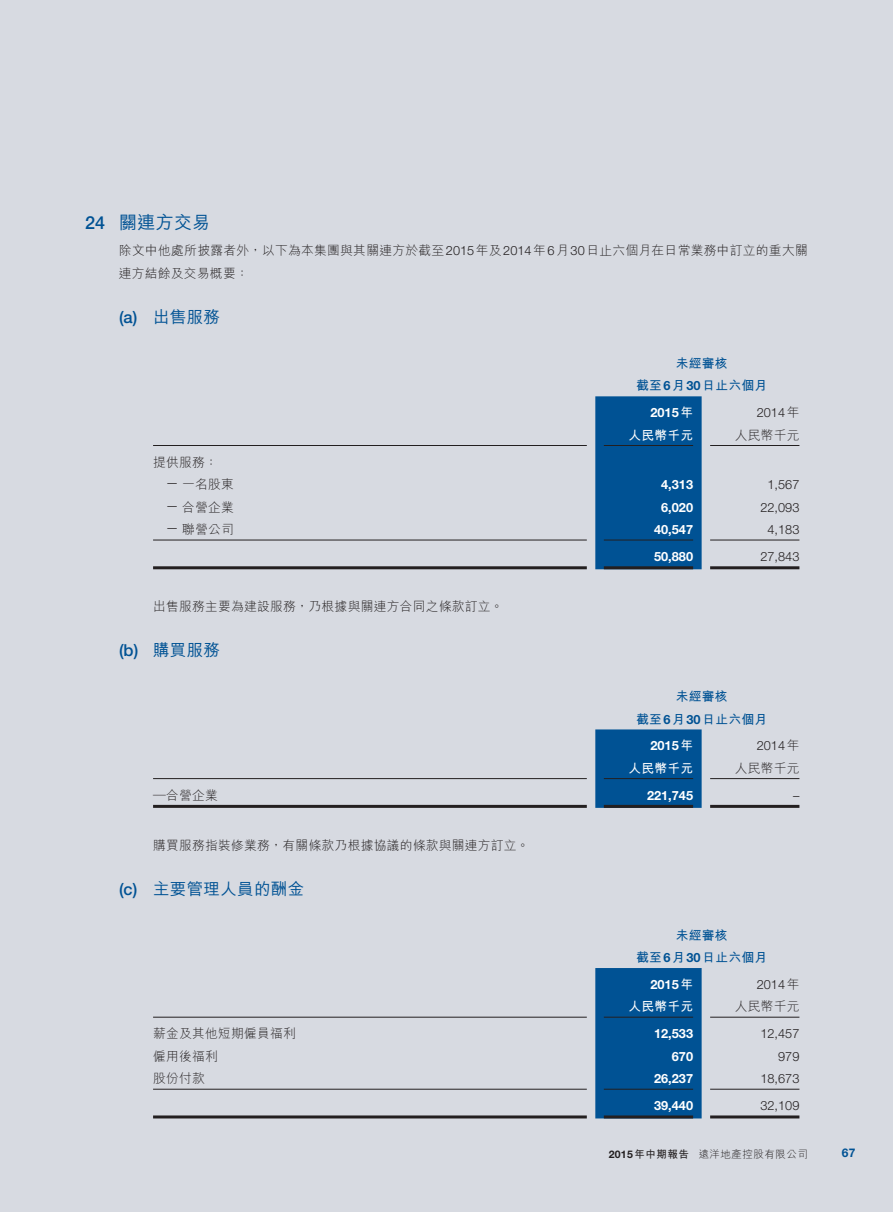
<style>
.page{position:relative;width:893px;height:1212px;background:#d7dae1}
.page>*{position:absolute;margin:0;border:0;box-sizing:border-box;transform-origin:0 0}
.t1{font:500 18px "M Hei HK";letter-spacing:.02em;color:#005294}
.t2{font:500 16.5px "M Hei HK";letter-spacing:.02em;color:#005294}
.t3{font:300 12.75px/22.5px "M Hei HK";letter-spacing:.02em;color:#231f20}
.t4{font:700 12.75px "Helvetica Neue LT Std";color:#fff}
.t5{font:300 12.75px "Helvetica Neue LT Std";color:#231f20}
.t6{font:700 12.75px/22.5px "M Hei HK";letter-spacing:.02em;color:#005294;text-align:center}
.t7{font:700 12.75px "M Hei HK";letter-spacing:.02em;color:#fff}
.t8{font:700 12px "Helvetica Neue LT Std";color:#005294}
.t9{font:300 10.5px "M Hei HK";letter-spacing:.045em;color:#231f20}
.s1{font-family:"Helvetica Neue LT Std"}
.s2{font-family:"M Hei HK"}
.s3{font-family:"Helvetica Neue LT Std";font-weight:700}
.s4{font-weight:700}
</style>
<div class="page">
<div style="left:595px;top:396px;width:107px;height:173px;background:#005294"></div>
<hr style="left:153px;top:445px;width:434px;height:1px;background:#231f20">
<hr style="left:604px;top:445px;width:89px;height:1px;background:#231f20">
<hr style="left:710px;top:445px;width:89px;height:1px;background:#231f20">
<hr style="left:153px;top:540px;width:434px;height:1px;background:#231f20">
<hr style="left:604px;top:540px;width:89px;height:1px;background:#231f20">
<hr style="left:710px;top:540px;width:89px;height:1px;background:#231f20">
<hr style="left:153px;top:566px;width:434px;height:3px;background:#231f20">
<hr style="left:604px;top:566px;width:89px;height:3px;background:#231f20">
<hr style="left:710px;top:566px;width:89px;height:3px;background:#231f20">
<div style="left:595px;top:729px;width:107px;height:79px;background:#005294"></div>
<hr style="left:153px;top:778px;width:434px;height:1px;background:#231f20">
<hr style="left:604px;top:778px;width:89px;height:1px;background:#231f20">
<hr style="left:710px;top:778px;width:89px;height:1px;background:#231f20">
<hr style="left:153px;top:805px;width:434px;height:3px;background:#231f20">
<hr style="left:604px;top:805px;width:89px;height:3px;background:#231f20">
<hr style="left:710px;top:805px;width:89px;height:3px;background:#231f20">
<div style="left:595px;top:968px;width:107px;height:150px;background:#005294"></div>
<hr style="left:153px;top:1017px;width:434px;height:1px;background:#231f20">
<hr style="left:604px;top:1017px;width:89px;height:1px;background:#231f20">
<hr style="left:710px;top:1017px;width:89px;height:1px;background:#231f20">
<hr style="left:153px;top:1089px;width:434px;height:1px;background:#231f20">
<hr style="left:604px;top:1089px;width:89px;height:1px;background:#231f20">
<hr style="left:710px;top:1089px;width:89px;height:1px;background:#231f20">
<hr style="left:153px;top:1115px;width:434px;height:3px;background:#231f20">
<hr style="left:604px;top:1115px;width:89px;height:3px;background:#231f20">
<hr style="left:710px;top:1115px;width:89px;height:3px;background:#231f20">
<p class="t1" style="left:85px;top:209px;width:127px"><span class="s1">24</span> 關連方交易</p>
<p class="t3" style="left:119px;top:239px;width:690px">除文中他處所披露者外，以下為本集團與其關連方於截至<span class="s1">2015</span>年及<span class="s1">2014</span>年<span class="s1">6</span>月<span class="s1">30</span>日止六個月在日常業務中訂立的重大關連方結餘及交易概要：</p>
<p class="t2" style="left:119px;top:305px;width:103px"><span class="s1">(a)</span> 出售服務</p>
<p class="t6" style="left:636px;top:351px;width:132px">未經審核<br>截至<span class="s1">6</span>月<span class="s1">30</span>日止六個月</p>
<p class="t4" style="left:650px;top:405px;width:44px">2015<span class="s2">年</span></p>
<p class="t5" style="left:757px;top:405px;width:44px">2014<span class="s2">年</span></p>
<p class="t7" style="left:628px;top:426px;width:66px">人民幣千元</p>
<p class="t3" style="left:735px;top:424px;width:66px">人民幣千元</p>
<p class="t3" style="left:153px;top:451px;width:66px">提供服務：</p>
<p class="t3" style="left:166px;top:473px;width:70px"><span class="s1">—</span> 一名股東</p>
<p class="t4" style="left:661px;top:477px;width:33px">4,313</p>
<p class="t5" style="left:767px;top:477px;width:33px">1,567</p>
<p class="t3" style="left:166px;top:496px;width:70px"><span class="s1">—</span> 合營企業</p>
<p class="t4" style="left:661px;top:499px;width:33px">6,020</p>
<p class="t5" style="left:760px;top:499px;width:40px">22,093</p>
<p class="t3" style="left:166px;top:518px;width:70px"><sup>—</sup> 聯營公司</p>
<p class="t4" style="left:654px;top:522px;width:40px">40,547</p>
<p class="t5" style="left:767px;top:522px;width:33px">4,183</p>
<p class="t4" style="left:654px;top:549px;width:40px">50,880</p>
<p class="t5" style="left:760px;top:549px;width:40px">27,843</p>
<p class="t3" style="left:153px;top:595px;width:352px">出售服務主要為建設服務，乃根據與關連方合同之條款訂立。</p>
<p class="t2" style="left:119px;top:638px;width:103px"><span class="s1">(b)</span> 購買服務</p>
<p class="t6" style="left:636px;top:684px;width:132px">未經審核<br>截至<span class="s1">6</span>月<span class="s1">30</span>日止六個月</p>
<p class="t4" style="left:650px;top:738px;width:44px">2015<span class="s2">年</span></p>
<p class="t5" style="left:757px;top:738px;width:44px">2014<span class="s2">年</span></p>
<p class="t7" style="left:628px;top:759px;width:66px">人民幣千元</p>
<p class="t3" style="left:735px;top:757px;width:66px">人民幣千元</p>
<p class="t3" style="left:153px;top:784px;width:66px">─合營企業</p>
<p class="t4" style="left:647px;top:787px;width:48px">221,745</p>
<p class="t5" style="left:793px;top:787px;width:8px">–</p>
<p class="t3" style="left:153px;top:833px;width:378px">購買服務指裝修業務，有關條款乃根據協議的條款與關連方訂立。</p>
<p class="t2" style="left:119px;top:876px;width:187px"><span class="s1">(c)</span> 主要管理人員的酬金</p>
<p class="t6" style="left:636px;top:922px;width:132px">未經審核<br>截至<span class="s1">6</span>月<span class="s1">30</span>日止六個月</p>
<p class="t4" style="left:650px;top:976px;width:44px">2015<span class="s2">年</span></p>
<p class="t5" style="left:757px;top:976px;width:44px">2014<span class="s2">年</span></p>
<p class="t7" style="left:628px;top:997px;width:66px">人民幣千元</p>
<p class="t3" style="left:735px;top:995px;width:66px">人民幣千元</p>
<p class="t3" style="left:153px;top:1022px;width:144px">薪金及其他短期僱員福利</p>
<p class="t4" style="left:654px;top:1026px;width:40px">12,533</p>
<p class="t5" style="left:760px;top:1026px;width:40px">12,457</p>
<p class="t3" style="left:153px;top:1045px;width:66px">僱用後福利</p>
<p class="t4" style="left:672px;top:1048px;width:23px">670</p>
<p class="t5" style="left:778px;top:1048px;width:23px">979</p>
<p class="t3" style="left:153px;top:1067px;width:53px">股份付款</p>
<p class="t4" style="left:654px;top:1071px;width:40px">26,237</p>
<p class="t5" style="left:760px;top:1071px;width:40px">18,673</p>
<p class="t4" style="left:654px;top:1098px;width:40px">39,440</p>
<p class="t5" style="left:760px;top:1098px;width:40px">32,109</p>
<p class="t9" style="left:609px;top:1148px;width:201px"><span class="s3">2015</span><span class="s4">年中期報告</span> 遠洋地產控股有限公司</p>
<p class="t8" style="left:842px;top:1145px;width:15px">67</p>
</div>
